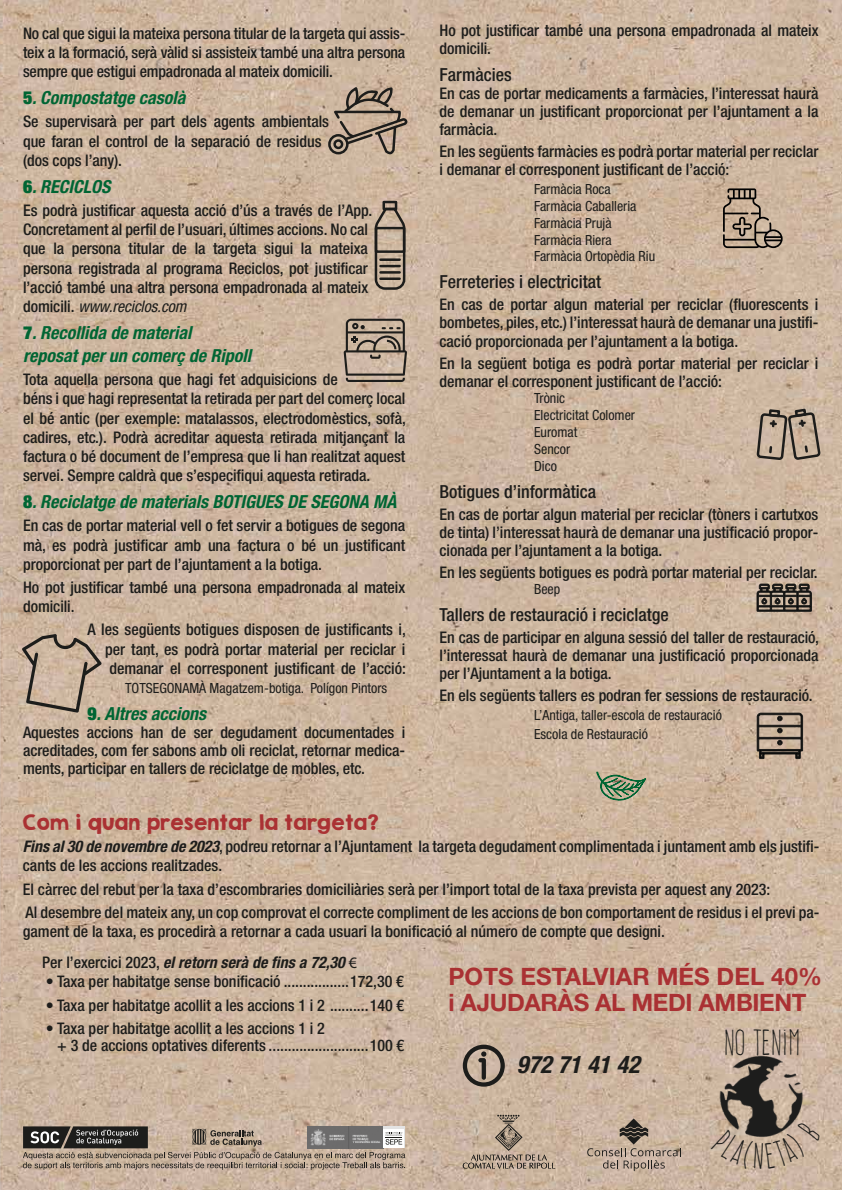
<style>
.page{position:relative;width:842px;height:1191px;background:#fff}
.page>*{position:absolute;margin:0;border:0;box-sizing:border-box;transform-origin:0 0}
.t1{font:31.6px "Frente H1";color:#1d1d1b}
.t2{font:700 24px/26px "Helvetica Neue LT Std";letter-spacing:-.015em;color:#aa3133}
.t3{font:italic 700 condensed 24px "Helvetica Neue LT Std";letter-spacing:.005em;color:#1d1d1b}
.t4{font:18.8px "KG Second Chances Solid";letter-spacing:.035em;color:#aa3133}
.t5{font:italic 700 condensed 18px/23px "Helvetica Neue LT Std";color:#006533}
.t6{font:500 condensed 18px "Helvetica Neue LT Std";color:#1d1d1b}
.t7{font:500 condensed 16px/19.2px "Helvetica Neue LT Std";letter-spacing:-.005em;color:#1d1d1b}
.t8{font:condensed 14px/16.8px "Helvetica Neue LT Std";color:#1d1d1b}
.s1{font-weight:900;font-style:normal}
.s2{font-weight:400;font-style:italic}
.s3{font-weight:700;font-style:italic}
.s4{font-family:"Myriad Pro";font-weight:400;font-stretch:normal}
</style>
<div class="page">
<img style="left:0;top:0;width:842px;height:1190px">
<svg style="left:595px;top:771px;width:52px;height:30px;background:#929d7d"></svg>
<svg style="left:757px;top:583px;width:55px;height:28px;background:#5f554c"></svg>
<svg style="left:755px;top:407px;width:66px;height:54px;background:#a49381"></svg>
<svg style="left:757px;top:712px;width:46px;height:47px;background:#897b6c"></svg>
<svg style="left:723px;top:188px;width:60px;height:60px;background:#9e8b79"></svg>
<img style="left:720px;top:1054px;width:84px;height:67px">
<svg style="left:463px;top:1114px;width:92px;height:54px;background:#b6a38f"></svg>
<svg style="left:587px;top:1118px;width:94px;height:53px;background:#b4a190"></svg>
<svg style="left:463px;top:1044px;width:42px;height:42px;background:#8e7f72"></svg>
<svg style="left:23px;top:1126px;width:382px;height:43px;background:#998b7f"></svg>
<svg style="left:344px;top:319px;width:63px;height:63px;background:#9c8c7d"></svg>
<div style="left:328px;top:134px;width:21px;height:20px;border:2px solid #1d1d1b;border-radius:50%"></div>
<svg style="left:331px;top:86px;width:79px;height:205px;background:#b6a28e"></svg>
<svg style="left:22px;top:634px;width:80px;height:78px;background:#b4a08e"></svg>
<svg style="left:711px;top:1121px;width:110px;height:48px;background:#b9a592"></svg>
<p class="t7" style="left:23px;top:23px;width:384px;text-align:justify">No cal que sigui la mateixa persona titular de la targeta qui assis&shy;teix a la formació, serà vàlid si assisteix també una altra persona sempre que estigui empadronada al mateix domicili.</p>
<p class="t5" style="left:23px;top:86px;width:164px"><span class="s1">5</span>. Compostatge casolà</p>
<p class="t7" style="left:23px;top:112px;width:307px">Se supervisarà per part dels agents ambientals que faran el control de la separació de residus (dos cops l’any).</p>
<p class="t5" style="left:23px;top:175px;width:89px"><span class="s1">6</span>. RECICLOS</p>
<p class="t7" style="left:23px;top:200px;width:351px">Es podrà justificar aquesta acció d’ús a través de l’App.<br>Concretament al perfil de l’usuari, últimes accions. No cal que la persona titular de la targeta sigui la mateixa persona registrada al programa Reciclos, pot justificar l’acció també una altra persona empadronada al mateix domicili. <span class="s2">www.reciclos.com</span></p>
<p class="t5" style="left:23px;top:321px;width:230px"><span class="s1">7</span>. Recollida de material<br>reposat per un comerç de Ripoll</p>
<p class="t7" style="left:23px;top:370px;width:384px">Tota aquella persona que hagi fet adquisicions de<br>béns i que hagi representat la retirada per part del comerç local el bé antic (per exemple: matalassos, electrodomèstics, sofà, cadires, etc.). Podrà acreditar aquesta retirada mitjançant la factura o bé document de l’empresa que li han realitzat aquest servei. Sempre caldrà que s’especifiqui aquesta retirada.</p>
<p class="t5" style="left:23px;top:490px;width:375px"><span class="s1">8</span>. Reciclatge de materials BOTIGUES DE SEGONA MÀ</p>
<p class="t7" style="left:23px;top:516px;width:384px;text-align:justify">En cas de portar material vell o fet servir a botigues de segona mà, es podrà justificar amb una factura o bé un justificant proporcionat per part de l’ajuntament a la botiga.</p>
<p class="t7" style="left:23px;top:577px;width:384px">Ho pot justificar també una persona empadronada al mateix domicili.</p>
<p class="t7" style="left:105px;top:620px;width:302px;text-align:justify;text-indent:-18px">A les següents botigues disposen de justificants i, per tant, es podrà portar material per reciclar i demanar el corresponent justificant de l’acció:</p>
<p class="t8" style="left:125px;top:679px;width:264px">TOTSEGONAMÀ Magatzem-botiga. Polígon Pintors</p>
<p class="t5" style="left:87px;top:702px;width:120px"><span class="s1">9</span>. Altres accions</p>
<p class="t7" style="left:23px;top:723px;width:384px;line-height:18px;text-align:justify">Aquestes accions han de ser degudament documentades i acreditades, com fer sabons amb oli reciclat, retornar medica&shy;ments, participar en tallers de reciclatge de mobles, etc.</p>
<p class="t4" style="left:23px;top:810px;width:357px">Com i quan presentar la targeta?</p>
<p class="t7" style="left:440px;top:21px;width:380px;line-height:18px">Ho pot justificar també una persona empadronada al mateix domicili.</p>
<p class="t6" style="left:440px;top:64px;width:74px">Farmàcies</p>
<p class="t7" style="left:440px;top:84px;width:380px;line-height:18px;text-align:justify">En cas de portar medicaments a farmàcies, l’interessat haurà de demanar un justificant proporcionat per l’ajuntament a la farmàcia.</p>
<p class="t7" style="left:440px;top:142px;width:380px;line-height:18px">En les següents farmàcies es podrà portar material per reciclar i demanar el corresponent justificant de l’acció:</p>
<p class="t8" style="left:534px;top:181px;width:123px">Farmàcia Roca<br>Farmàcia Caballeria<br>Farmàcia Prujà<br>Farmàcia Riera<br>Farmàcia Ortopèdia Riu</p>
<p class="t6" style="left:440px;top:271px;width:163px">Ferreteries i electricitat</p>
<p class="t7" style="left:440px;top:295px;width:380px;line-height:18px;text-align:justify">En cas de portar algun material per reciclar (fluorescents i bombetes, piles, etc.) l’interessat haurà de demanar una justifi&shy;cació proporcionada per l’ajuntament a la botiga.</p>
<p class="t7" style="left:440px;top:353px;width:380px;line-height:18px">En la següent botiga es podrà portar material per reciclar i demanar el corresponent justificant de l’acció:</p>
<p class="t8" style="left:534px;top:390px;width:102px">Trònic<br>Electricitat Colomer<br>Euromat<br>Sencor<br>Dico</p>
<p class="t6" style="left:440px;top:480px;width:158px">Botigues d’informàtica</p>
<p class="t7" style="left:440px;top:504px;width:380px;line-height:18px;text-align:justify">En cas de portar algun material per reciclar (tòners i cartutxos de tinta) l’interessat haurà de demanar una justificació propor&shy;cionada per l’ajuntament a la botiga.</p>
<p class="t7" style="left:440px;top:562px;width:380px">En les següents botigues es podrà portar material per reciclar.</p>
<p class="t8" style="left:534px;top:581px;width:28px">Beep</p>
<p class="t6" style="left:440px;top:604px;width:231px">Tallers de restauració i reciclatge</p>
<p class="t7" style="left:440px;top:628px;width:381px;line-height:18px;text-align:justify">En cas de participar en alguna sessió del taller de restauració, l’interessat haurà de demanar una justificació proporcionada per l’Ajuntament a la botiga.</p>
<p class="t7" style="left:440px;top:686px;width:375px">En els següents tallers es podran fer sessions de restauració.</p>
<p class="t8" style="left:534px;top:705px;width:189px;line-height:18.8px">L’Antiga, taller-escola de restauració<br>Escola de Restauració</p>
<p class="t7" style="left:23px;top:836px;width:798px"><span class="s3">Fins al 30 de novembre de 2023</span>, podreu retornar a l’Ajuntament la targeta degudament complimentada i juntament amb els justifi&shy;cants de les accions realitzades.</p>
<p class="t7" style="left:23px;top:877px;width:798px;line-height:23.2px">El càrrec del rebut per la taxa d’escombraries domiciliàries serà per l’import total de la taxa prevista per aquest any 2023:<br>Al desembre del mateix any, un cop comprovat el correcte compliment de les accions de bon comportament de residus i el previ pa-</p>
<p class="t7" style="left:42px;top:915px;width:624px;line-height:31.2px;text-indent:-19px">gament de la taxa, es procedirà a retornar a cada usuari la bonificació al número de compte que designi.<br>Per l’exercici 2023, <span class="s3">el retorn serà de fins a 72,30</span> <span class="s4">€</span></p>
<p class="t7" style="left:46px;top:972px;width:360px">• Taxa per habitatge sense bonificació .................172,30 €</p>
<p class="t7" style="left:46px;top:995px;width:360px">• Taxa per habitatge acollit a les accions 1 i 2 ..........140 €</p>
<p class="t7" style="left:57px;top:1019px;width:348px;line-height:17px;text-indent:-11px">• Taxa per habitatge acollit a les accions 1 i 2<br>+ 3 de accions optatives diferents ..........................100 €</p>
<h2 class="t2" style="left:448px;top:962px;width:375px">POTS ESTALVIAR MÉS DEL 40% i AJUDARÀS AL MEDI AMBIENT</h2>
<h1 class="t1" style="left:723px;top:1024px;width:78px">NO TENIM</h1>
<h2 class="t3" style="left:517px;top:1050px;width:124px">972 71 41 42</h2>
</div>
